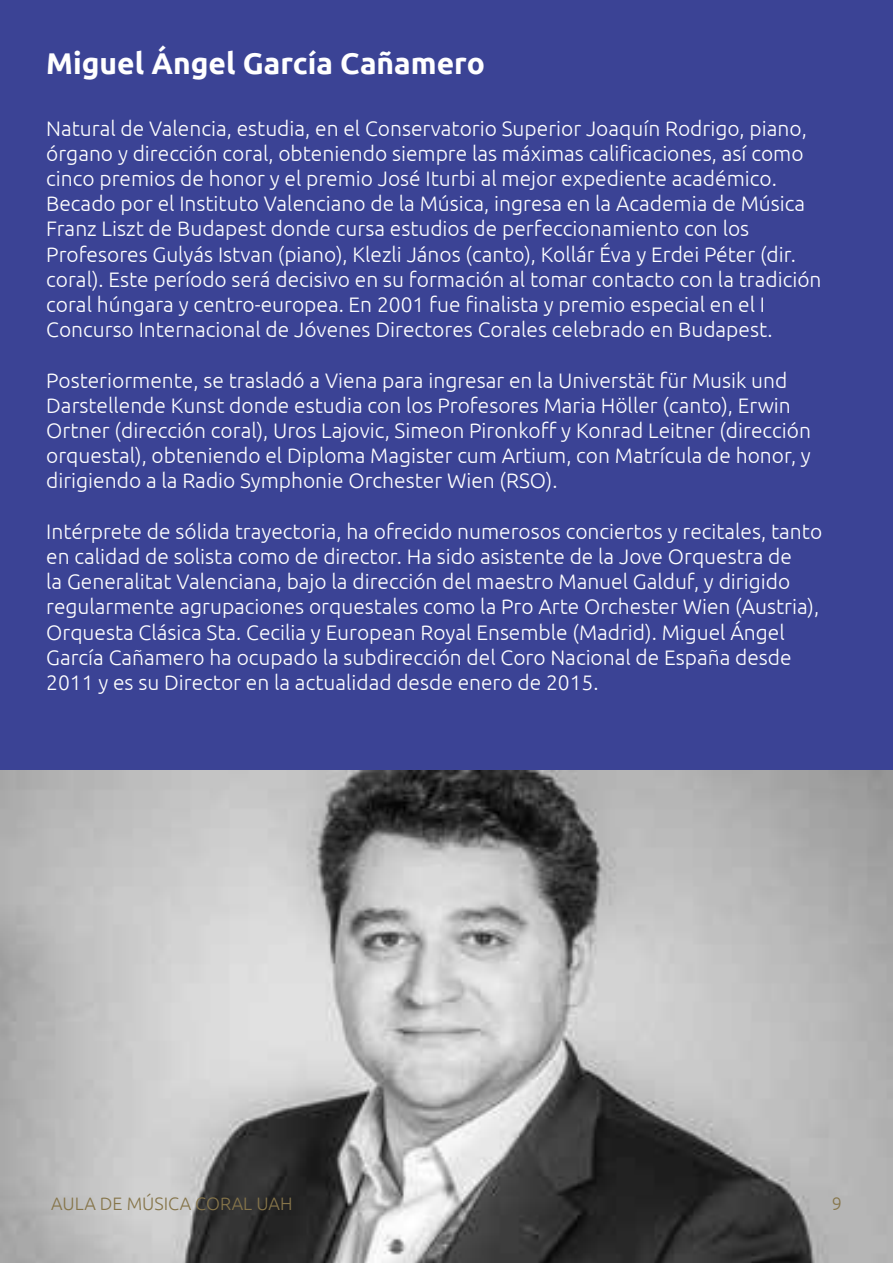
<style>
.page{position:relative;width:893px;height:1263px;background:#3b4395}
.page>*{position:absolute;margin:0;border:0;box-sizing:border-box;transform-origin:0 0}
.t1{font:700 30px "Ubuntu";color:#fff}
.t2{font:300 21px/25.2px "Ubuntu";color:#fff}
.t3{font:300 18px "Ubuntu";color:#86754a}
</style>
<div class="page">
<img style="left:0;top:770px;width:893px;height:493px">
<h1 class="t1" style="left:46px;top:45px;width:440px">Miguel Ángel García Cañamero</h1>
<p class="t2" style="left:46px;top:115px;width:777px">Natural de Valencia, estudia, en el Conservatorio Superior Joaquín Rodrigo, piano, órgano y dirección coral, obteniendo siempre las máximas calificaciones, así como cinco premios de honor y el premio José Iturbi al mejor expediente académico.<br>Becado por el Instituto Valenciano de la Música, ingresa en la Academia de Música Franz Liszt de Budapest donde cursa estudios de perfeccionamiento con los Profesores Gulyás Istvan (piano), Klezli János (canto), Kollár Éva y Erdei Péter (dir. coral). Este período será decisivo en su formación al tomar contacto con la tradición coral húngara y centro-europea. En 2001 fue finalista y premio especial en el I Concurso Internacional de Jóvenes Directores Corales celebrado en Budapest.</p>
<p class="t2" style="left:46px;top:367px;width:766px">Posteriormente, se trasladó a Viena para ingresar en la Universtät für Musik und Darstellende Kunst donde estudia con los Profesores Maria Höller (canto), Erwin Ortner (dirección coral), Uros Lajovic, Simeon Pironkoff y Konrad Leitner (dirección orquestal), obteniendo el Diploma Magister cum Artium, con Matrícula de honor, y dirigiendo a la Radio Symphonie Orchester Wien (RSO).</p>
<p class="t2" style="left:46px;top:518px;width:777px">Intérprete de sólida trayectoria, ha ofrecido numerosos conciertos y recitales, tanto en calidad de solista como de director. Ha sido asistente de la Jove Orquestra de<br>la Generalitat Valenciana, bajo la dirección del maestro Manuel Galduf, y dirigido regularmente agrupaciones orquestales como la Pro Arte Orchester Wien (Austria), Orquesta Clásica Sta. Cecilia y European Royal Ensemble (Madrid). Miguel Ángel García Cañamero ha ocupado la subdirección del Coro Nacional de España desde 2011 y es su Director en la actualidad desde enero de 2015.</p>
<p class="t3" style="left:51px;top:1193px;width:243px">AULA DE MÚSICA CORAL UAH</p>
<p class="t3" style="left:832px;top:1193px;width:12px">9</p>
</div>
